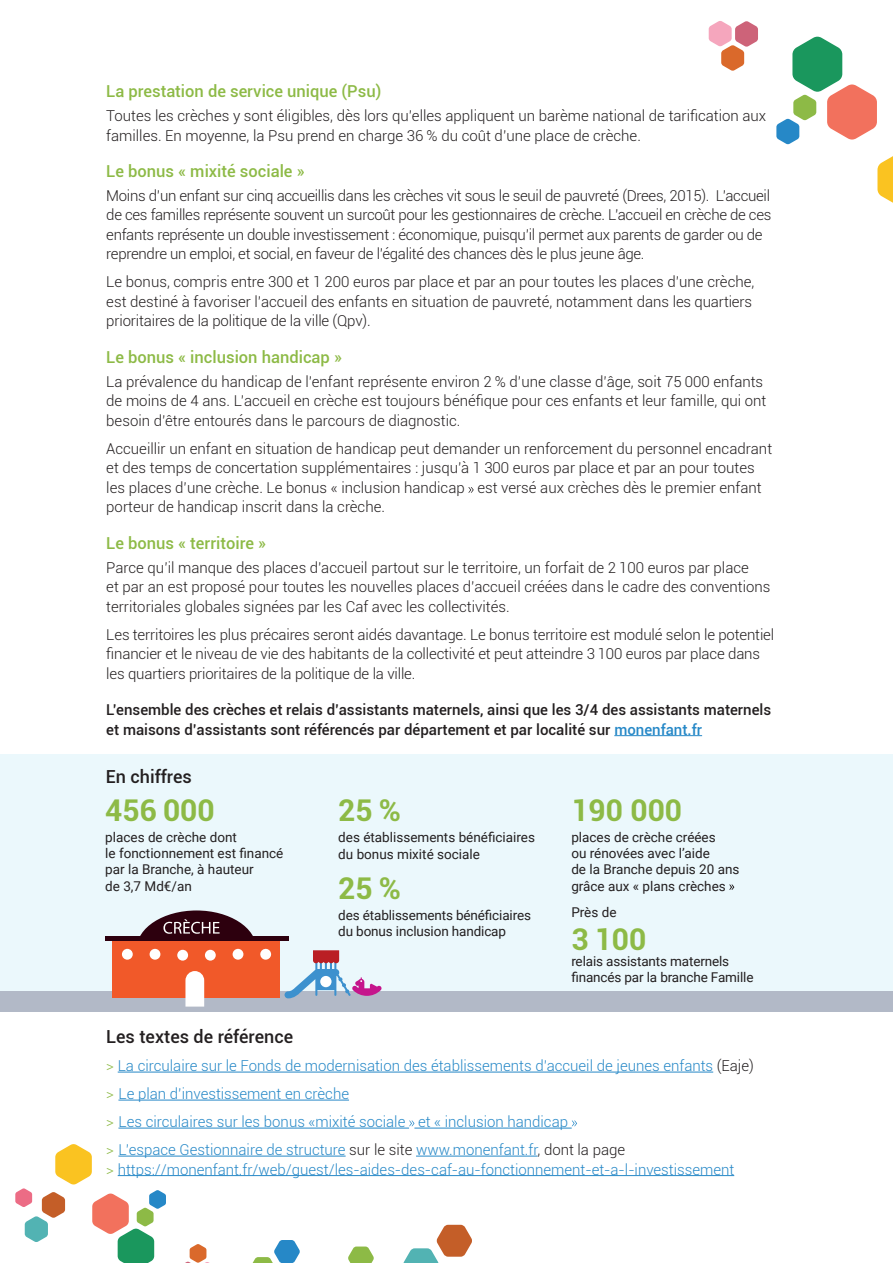
<style>
.page{position:relative;width:893px;height:1263px;background:#fff}
.page>*{position:absolute;margin:0;border:0;box-sizing:border-box;transform-origin:0 0}
.t1{font:700 30px "Roboto";color:#8dba46}
.t2{font:500 18px "Roboto";color:#231f20}
.t3{font:500 16.5px "Roboto";color:#8dba46}
.t4{font:300 15px/19.5px "Roboto";color:#231f20}
.t5{font:300 15px/19.5px "Roboto";letter-spacing:-.02em;color:#231f20}
.t6{font:300 15px/28px "Roboto";color:#2688c7}
.t7{font:500 15px/19.5px "Roboto";color:#231f20}
.t8{font:13.5px/16.2px "Roboto";color:#231f20}
.s1{color:#2688c7}
.s2{color:#8dba46}
.s3{color:#231f20}
</style>
<div class="page">
<svg style="left:185px;top:1244px;width:25px;height:19px"></svg>
<svg style="left:15px;top:1144px;width:151px;height:119px"></svg>
<svg style="left:348px;top:1246px;width:26px;height:17px"></svg>
<svg style="left:403px;top:1225px;width:69px;height:38px"></svg>
<svg style="left:252px;top:1240px;width:48px;height:23px"></svg>
<svg style="left:877px;top:156px;width:16px;height:47px"></svg>
<svg style="left:709px;top:21px;width:49px;height:50px"></svg>
<svg style="left:776px;top:37px;width:101px;height:107px"></svg>
<div style="left:0;top:754px;width:893px;height:241px;background:#ebf8fc"></div>
<div style="left:0;top:991px;width:893px;height:21px;background:#b2b9c7"></div>
<hr style="left:614px;top:735px;width:88px;height:1px;background:#2688c7">
<svg style="left:468px;top:487px;width:6px;height:6px"></svg>
<div style="left:137px;top:910px;width:119px;height:77px;background:#2d000e;border-radius:50%"></div>
<div style="left:112px;top:941px;width:168px;height:56px;background:#f15929"></div>
<svg style="left:163px;top:919px;width:57px;height:15px"></svg>
<hr style="left:105px;top:937px;width:164px;height:4px;background:#2d000e">
<hr style="left:242px;top:937px;width:47px;height:4px;background:#2d000e">
<div style="left:122px;top:949px;width:11px;height:11px;background:#fff;border-radius:50%"></div>
<div style="left:150px;top:949px;width:10px;height:11px;background:#fff;border-radius:50%"></div>
<div style="left:233px;top:949px;width:10px;height:11px;background:#fff;border-radius:50%"></div>
<svg style="left:260px;top:948px;width:11px;height:12px"></svg>
<div style="left:177px;top:950px;width:11px;height:10px;background:#fff;border-radius:50%"></div>
<div style="left:205px;top:950px;width:11px;height:10px;background:#fff;border-radius:50%"></div>
<svg style="left:185px;top:971px;width:19px;height:35px"></svg>
<svg style="left:285px;top:950px;width:97px;height:48px"></svg>
<div style="left:320px;top:976px;width:12px;height:11px;background:#fff;border-radius:50%"></div>
<hr style="left:118px;top:1072px;width:595px;height:1px;background:#2688c7">
<hr style="left:118px;top:1100px;width:231px;height:1px;background:#2688c7">
<hr style="left:118px;top:1128px;width:291px;height:1px;background:#2688c7">
<hr style="left:414px;top:1128px;width:158px;height:1px;background:#2688c7">
<hr style="left:118px;top:1156px;width:228px;height:1px;background:#2688c7">
<hr style="left:416px;top:1156px;width:121px;height:1px;background:#2688c7">
<hr style="left:118px;top:1175px;width:616px;height:1px;background:#2688c7">
<svg style="left:409px;top:1120px;width:5px;height:6px"></svg>
<svg style="left:572px;top:1120px;width:5px;height:6px"></svg>
<svg style="left:729px;top:884px;width:5px;height:6px"></svg>
<p class="t3" style="left:106px;top:80px;width:276px">La prestation de service unique (Psu)</p>
<p class="t4" style="left:106px;top:106px;width:661px">Toutes les crèches y sont éligibles, dès lors qu’elles appliquent un barème national de tarification aux familles. En moyenne, la Psu prend en charge 36 % du coût d’une place de crèche.</p>
<p class="t3" style="left:106px;top:160px;width:200px">Le bonus « mixité sociale »</p>
<p class="t5" style="left:106px;top:185px;width:667px">Moins d’un enfant sur cinq accueillis dans les crèches vit sous le seuil de pauvreté (Drees, 2015). L’accueil de ces familles représente souvent un surcoût pour les gestionnaires de crèche. L’accueil en crèche de ces enfants représente un double investissement : économique, puisqu’il permet aux parents de garder ou de reprendre un emploi, et social, en faveur de l’égalité des chances dès le plus jeune âge.</p>
<p class="t4" style="left:106px;top:272px;width:649px">Le bonus, compris entre 300 et 1 200 euros par place et par an pour toutes les places d’une crèche, est destiné à favoriser l’accueil des enfants en situation de pauvreté, notamment dans les quartiers prioritaires de la politique de la ville (Qpv).</p>
<p class="t3" style="left:106px;top:345px;width:237px">Le bonus « inclusion handicap »</p>
<p class="t4" style="left:106px;top:371px;width:661px">La prévalence du handicap de l’enfant représente environ 2 % d’une classe d’âge, soit 75 000 enfants de moins de 4 ans. L’accueil en crèche est toujours bénéfique pour ces enfants et leur famille, qui ont besoin d’être entourés dans le parcours de diagnostic.</p>
<p class="t4" style="left:106px;top:438px;width:667px">Accueillir un enfant en situation de handicap peut demander un renforcement du personnel encadrant et des temps de concertation supplémentaires : jusqu’à 1 300 euros par place et par an pour toutes les places d’une crèche. Le bonus « inclusion handicap est versé aux crèches dès le premier enfant porteur de handicap inscrit dans la crèche.</p>
<p class="t3" style="left:106px;top:531px;width:161px">Le bonus « territoire »</p>
<p class="t4" style="left:106px;top:557px;width:666px">Parce qu’il manque des places d’accueil partout sur le territoire, un forfait de 2 100 euros par place<br>et par an est proposé pour toutes les nouvelles places d’accueil créées dans le cadre des conventions territoriales globales signées par les Caf avec les collectivités.</p>
<p class="t4" style="left:106px;top:624px;width:669px">Les territoires les plus précaires seront aidés davantage. Le bonus territoire est modulé selon le potentiel financier et le niveau de vie des habitants de la collectivité et peut atteindre 3 100 euros par place dans les quartiers prioritaires de la politique de la ville.</p>
<p class="t7" style="left:106px;top:699px;width:666px">L’ensemble des crèches et relais d’assistants maternels, ainsi que les 3/4 des assistants maternels et maisons d’assistants sont référencés par département et par localité sur <span class="s1">monenfant.fr</span></p>
<p class="t2" style="left:106px;top:764px;width:87px">En chiffres</p>
<h1 class="t1" style="left:105px;top:790px;width:111px">456 000</h1>
<p class="t8" style="left:105px;top:828px;width:180px">places de crèche dont<br>le fonctionnement est financé par la Branche, à hauteur<br>de 3,7 Md€/an</p>
<h1 class="t1" style="left:338px;top:790px;width:64px">25 %</h1>
<p class="t8" style="left:338px;top:829px;width:198px">des établissements bénéficiaires du bonus mixité sociale</p>
<h1 class="t1" style="left:338px;top:867px;width:64px">25 %</h1>
<p class="t8" style="left:338px;top:906px;width:194px">des établissements bénéficiaires du bonus inclusion handicap</p>
<h1 class="t1" style="left:571px;top:790px;width:112px">190 000</h1>
<p class="t8" style="left:571px;top:828px;width:170px">places de crèche créées<br>ou rénovées avec l’aide<br>de la Branche depuis 20 ans grâce aux « plans crèches</p>
<p class="t8" style="left:571px;top:904px;width:47px">Près de</p>
<h1 class="t1" style="left:571px;top:918px;width:76px">3 100</h1>
<p class="t8" style="left:571px;top:952px;width:184px">relais assistants maternels financés par la branche Famille</p>
<p class="t2" style="left:106px;top:1024px;width:188px">Les textes de référence</p>
<p class="t6" style="left:106px;top:1051px;width:649px"><span class="s2">&gt;</span> La circulaire sur le Fonds de modernisation des établissements d’accueil de jeunes enfants <span class="s3">(Eaje) </span><span class="s2">&gt;</span> Le plan d’investissement en crèche<br><span class="s2">&gt;</span> Les circulaires sur les bonus «mixité sociale et « inclusion handicap<br><span class="s2">&gt;</span> L’espace Gestionnaire de structure <span class="s3">sur le site</span> www.monenfant.fr<span class="s3">, dont la page</span></p>
<p class="t6" style="left:106px;top:1154px;width:629px"><span class="s2">&gt;</span> https://monenfant.fr/web/guest/les-aides-des-caf-au-fonctionnement-et-a-l-investissement</p>
</div>
